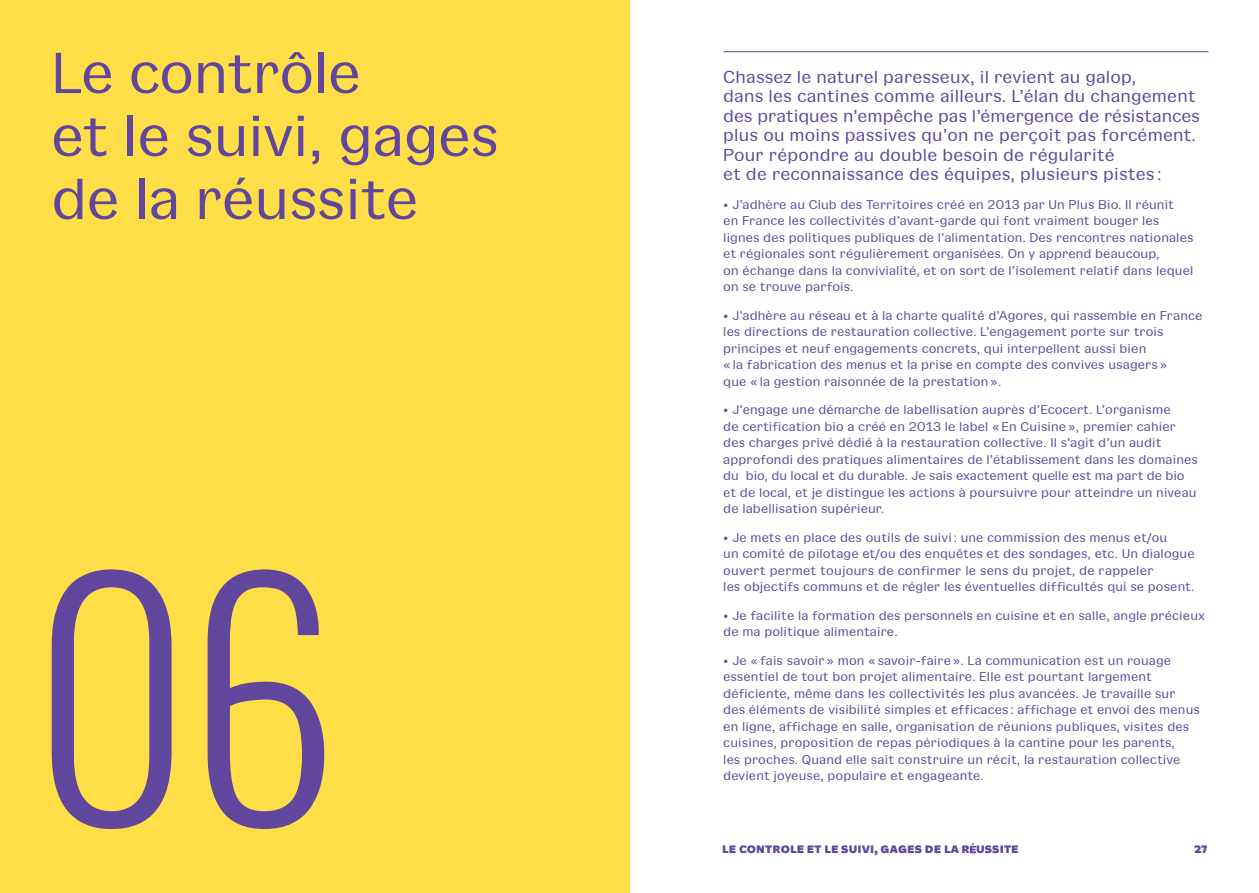
<style>
.page{position:relative;width:1259px;height:893px;background:#fff}
.page>*{position:absolute;margin:0;border:0;box-sizing:border-box;transform-origin:0 0}
.t1{font:300 300px "Oswald";color:#60479d}
.t2{font:60px/63px "Gangster Grotesk";letter-spacing:-.01em;color:#60479d}
.t3{font:18px/19.5px "Gangster Grotesk";letter-spacing:.01em;color:#60479d}
.t4{font:13.2px/16.5px "Gangster Grotesk";letter-spacing:.01em;color:#60479d}
.t5{font:800 12px "Saiga 0.2";letter-spacing:.01em;color:#60479d}
</style>
<div class="page">
<svg style="left:970px;top:843px;width:6px;height:10px"></svg>
<hr style="left:723px;top:51px;width:485px;height:1px;background:#60479d">
<div style="left:0;top:0;width:629px;height:893px;background:#ffde47"></div>
<h2 class="t2" style="left:51px;top:38px;width:450px">Le contrôle<br>et le suivi, gages de la réussite</h2>
<h1 class="t1" style="left:35px;top:482px;width:301px">06</h1>
<p class="t3" style="left:723px;top:66px;width:478px">Chassez le naturel paresseux, il revient au galop,<br>dans les cantines comme ailleurs. L’élan du changement des pratiques n’empêche pas l’émergence de résistances plus ou moins passives qu’on ne perçoit pas forcément.<br>Pour répondre au double besoin de régularité<br>et de reconnaissance des équipes, plusieurs pistes :</p>
<p class="t4" style="left:723px;top:195px;width:472px">• J’adhère au Club des Territoires créé en 2013 par Un Plus Bio. Il réunit<br>en France les collectivités d’avant-garde qui font vraiment bouger les lignes des politiques publiques de l’alimentation. Des rencontres nationales et régionales sont régulièrement organisées. On y apprend beaucoup,<br>on échange dans la convivialité, et on sort de l’isolement relatif dans lequel on se trouve parfois.</p>
<p class="t4" style="left:723px;top:306px;width:480px">• J’adhère au réseau et à la charte qualité d’Agores, qui rassemble en France les directions de restauration collective. L’engagement porte sur trois principes et neuf engagements concrets, qui interpellent aussi bien<br>« la fabrication des menus et la prise en compte des convives usagers »<br>que « la gestion raisonnée de la prestation ».</p>
<p class="t4" style="left:723px;top:401px;width:476px">• J’engage une démarche de labellisation auprès d’Ecocert. L’organisme<br>de certification bio a créé en 2013 le label « En Cuisine », premier cahier des charges privé dédié à la restauration collective. Il s’agit d’un audit approfondi des pratiques alimentaires de l’établissement dans les domaines du bio, du local et du durable. Je sais exactement quelle est ma part de bio et de local, et je distingue les actions à poursuivre pour atteindre un niveau de labellisation supérieur.</p>
<p class="t4" style="left:723px;top:528px;width:473px">• Je mets en place des outils de suivi : une commission des menus et/ou<br>un comité de pilotage et/ou des enquêtes et des sondages, etc. Un dialogue ouvert permet toujours de confirmer le sens du projet, de rappeler<br>les objectifs communs et de régler les éventuelles difficultés qui se posent.</p>
<p class="t4" style="left:723px;top:606px;width:483px">• Je facilite la formation des personnels en cuisine et en salle, angle précieux de ma politique alimentaire.</p>
<p class="t4" style="left:723px;top:651px;width:478px">• Je « fais savoir » mon « savoir-faire ». La communication est un rouage essentiel de tout bon projet alimentaire. Elle est pourtant largement déficiente, même dans les collectivités les plus avancées. Je travaille sur des éléments de visibilité simples et efficaces : affichage et envoi des menus en ligne, affichage en salle, organisation de réunions publiques, visites des cuisines, proposition de repas périodiques à la cantine pour les parents,<br>les proches. Quand elle sait construire un récit, la restauration collective devient joyeuse, populaire et engageante.</p>
<p class="t5" style="left:722px;top:845px;width:298px">LE CONTROLE ET LE SUIVI, GAGES DE LA R USSITE</p>
<p class="t5" style="left:1194px;top:845px;width:14px">27</p>
</div>
